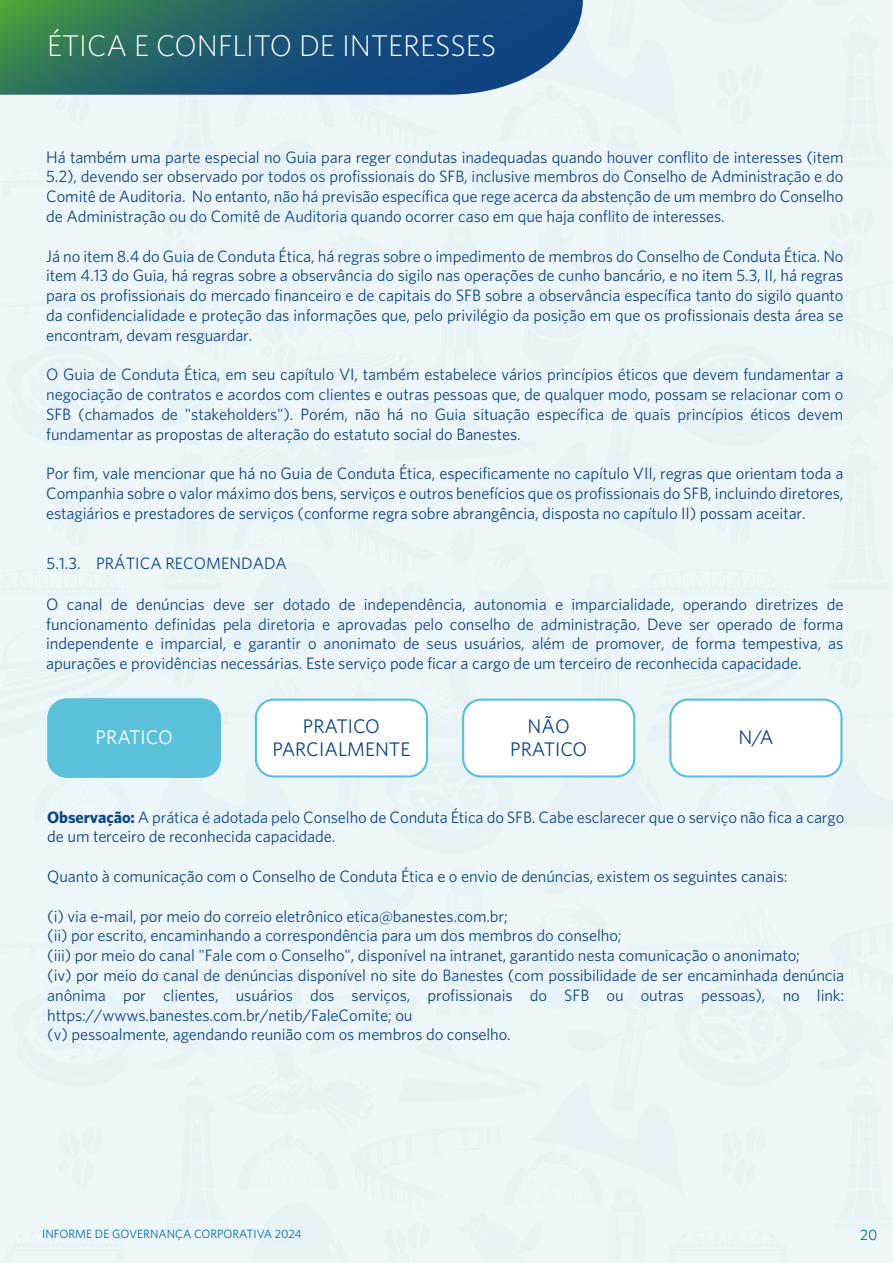
<style>
.page{position:relative;width:893px;height:1263px;background:#edf6f9}
.page>*{position:absolute;margin:0;border:0;box-sizing:border-box;transform-origin:0 0}
.t1{font:300 30px "Whitney HTF";color:#fff}
.t2{font:19.8px/23.2px "Whitney HTF";color:#0e4582;text-align:center}
.t3{font:19.8px "Whitney HTF";color:#fff}
.t4{font:16.5px/19.8px "Whitney HTF";letter-spacing:-.005em;color:#0e4582;text-align:justify}
.t5{font:15px "Whitney HTF";color:#006aaa}
.t6{font:12px "Whitney HTF";color:#006aaa}
.s1{font-weight:700}
</style>
<div class="page">
<svg style="left:48px;top:763px;width:86px;height:15px"></svg>
<div style="left:2px;top:190px;width:8px;height:7px;background:#e8f3f8"></div>
<div style="left:113px;top:190px;width:8px;height:7px;background:#e8f3f8"></div>
<svg style="left:810px;top:765px;width:30px;height:13px"></svg>
<div style="left:6px;top:1253px;width:8px;height:7px;background:#e8f3f8"></div>
<div style="left:117px;top:1253px;width:8px;height:7px;background:#e8f3f8"></div>
<div style="left:256px;top:700px;width:171px;height:76px;background:#fff;border-radius:18px"></div>
<div style="left:255px;top:698px;width:173px;height:79px;border:2px solid #5bc1db;border-radius:18px"></div>
<div style="left:463px;top:700px;width:171px;height:76px;background:#fff;border-radius:18px"></div>
<div style="left:462px;top:698px;width:173px;height:79px;border:2px solid #5bc1db;border-radius:18px"></div>
<div style="left:670px;top:700px;width:171px;height:76px;background:#fff;border-radius:18px"></div>
<div style="left:669px;top:698px;width:174px;height:79px;border:2px solid #5bc1db;border-radius:18px"></div>
<div style="left:49px;top:700px;width:171px;height:76px;background:#5bc1db;border-radius:18px"></div>
<div style="left:48px;top:698px;width:173px;height:79px;border:2px solid #5bc1db;border-radius:18px"></div>
<svg style="left:0;top:0;width:583px;height:95px;background:#296376"></svg>
<h1 class="t1" style="left:47px;top:28px;width:451px">ÉTICA E CONFLITO DE INTERESSES</h1>
<p class="t4" style="left:46px;top:147px;width:799px">Há também uma parte especial no Guia para reger condutas inadequadas quando houver conflito de interesses (item 5.2), devendo ser observado por todos os profissionais do SFB, inclusive membros do Conselho de Administração e do Comitê de Auditoria. No entanto, não há previsão específica que rege acerca da abstenção de um membro do Conselho de Administração ou do Comitê de Auditoria quando ocorrer caso em que haja conflito de interesses.</p>
<p class="t4" style="left:46px;top:246px;width:799px">Já no item 8.4 do Guia de Conduta Ética, há regras sobre o impedimento de membros do Conselho de Conduta Ética. No item 4.13 do Guia, há regras sobre a observância do sigilo nas operações de cunho bancário, e no item 5.3, II, há regras para os profissionais do mercado financeiro e de capitais do SFB sobre a observância específica tanto do sigilo quanto da confidencialidade e proteção das informações que, pelo privilégio da posição em que os profissionais desta área se encontram, devam resguardar.</p>
<p class="t4" style="left:46px;top:364px;width:799px">O Guia de Conduta Ética, em seu capítulo VI, também estabelece vários princípios éticos que devem fundamentar a negociação de contratos e acordos com clientes e outras pessoas que, de qualquer modo, possam se relacionar com o SFB (chamados de "stakeholders"). Porém, não há no Guia situação específica de quais princípios éticos devem fundamentar as propostas de alteração do estatuto social do Banestes.</p>
<p class="t4" style="left:46px;top:463px;width:799px">Por fim, vale mencionar que há no Guia de Conduta Ética, especificamente no capítulo VII, regras que orientam toda a Companhia sobre o valor máximo dos bens, serviços e outros benefícios que os profissionais do SFB, incluindo diretores, estagiários e prestadores de serviços (conforme regra sobre abrangência, disposta no capítulo II) possam aceitar.</p>
<p class="t4" style="left:47px;top:553px;width:242px">5.1.3. PRÁTICA RECOMENDADA</p>
<p class="t4" style="left:46px;top:594px;width:799px">O canal de denúncias deve ser dotado de independência, autonomia e imparcialidade, operando diretrizes de funcionamento definidas pela diretoria e aprovadas pelo conselho de administração. Deve ser operado de forma independente e imparcial, e garantir o anonimato de seus usuários, além de promover, de forma tempestiva, as apurações e providências necessárias. Este serviço pode ficar a cargo de um terceiro de reconhecida capacidade.</p>
<p class="t2" style="left:272px;top:714px;width:139px">PRATICO<br>PARCIALMENTE</p>
<p class="t2" style="left:510px;top:714px;width:79px">NÃO<br>PRATICO</p>
<p class="t3" style="left:96px;top:726px;width:79px">PRATICO</p>
<p class="t2" style="left:738px;top:725px;width:37px">N/A</p>
<p class="t4" style="left:47px;top:806px;width:798px"><span class="s1">Observação:</span> A prática é adotada pelo Conselho de Conduta Ética do SFB. Cabe esclarecer que o serviço não fica a cargo de um terceiro de reconhecida capacidade.</p>
<p class="t4" style="left:47px;top:866px;width:742px">Quanto à comunicação com o Conselho de Conduta Ética e o envio de denúncias, existem os seguintes canais:</p>
<p class="t4" style="left:47px;top:905px;width:798px;text-align:left">(i) via e-mail, por meio do correio eletrônico etica@banestes.com.br;<br>(ii) por escrito, encaminhando a correspondência para um dos membros do conselho;<br>(iii) por meio do canal "Fale com o Conselho", disponível na intranet, garantido nesta comunicação o anonimato;<br>(iv) por meio do canal de denúncias disponível no site do Banestes (com possibilidade de ser encaminhada denúncia anônima por clientes, usuários dos serviços, profissionais do SFB ou outras pessoas), no link: https://wwws.banestes.com.br/netib/FaleComite; ou<br>(v) pessoalmente, agendando reunião com os membros do conselho.</p>
<p class="t6" style="left:42px;top:1226px;width:261px">INFORME DE GOVERNANÇA CORPORATIVA 2024</p>
<p class="t5" style="left:860px;top:1225px;width:19px">20</p>
</div>
